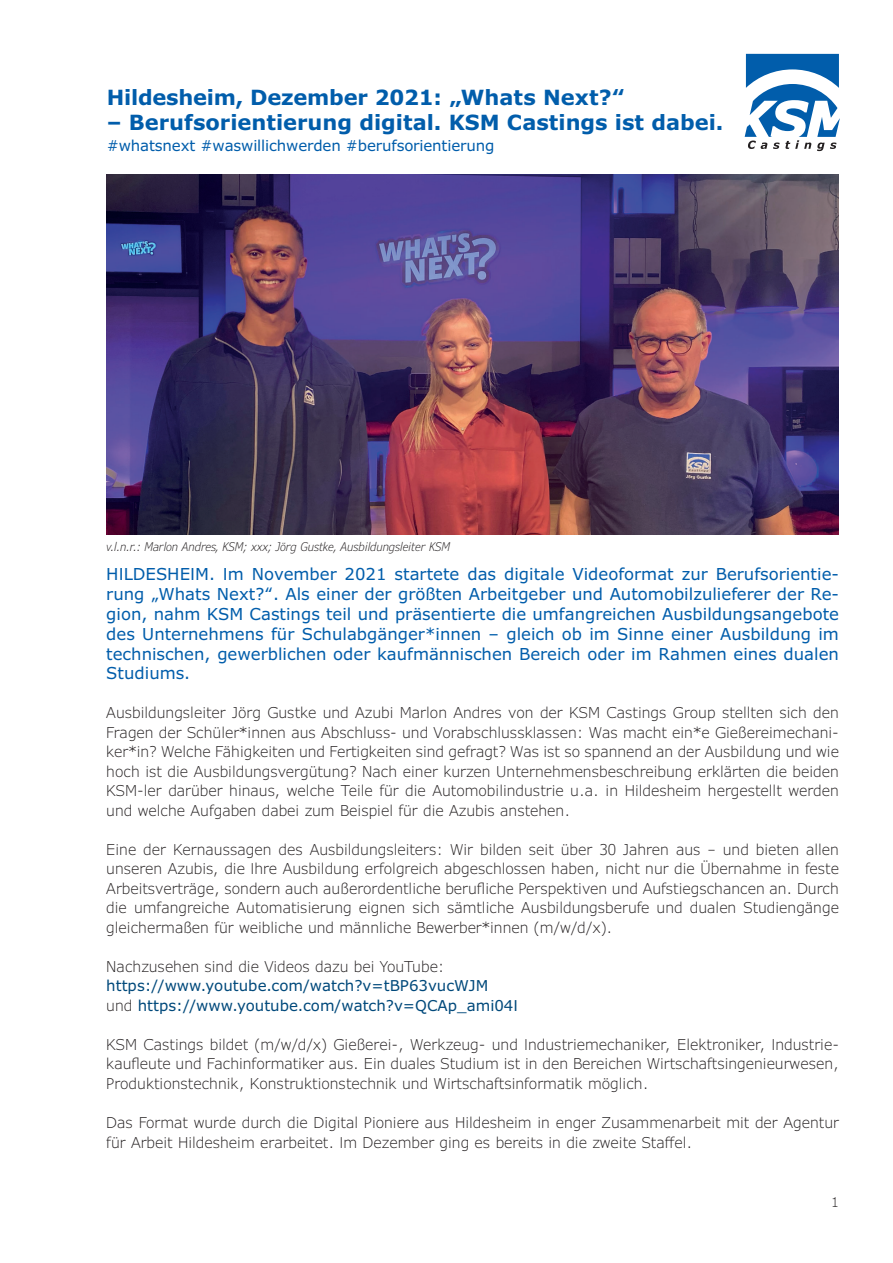
<style>
.page{position:relative;width:893px;height:1263px;background:#fff}
.page>*{position:absolute;margin:0;border:0;box-sizing:border-box;transform-origin:0 0}
.t1{font:700 21px "Verdana Pro";color:#015dab}
.t2{font:16.5px/19.8px "Verdana Pro";color:#015dab;text-align:justify}
.t3{font:300 15px/19.5px "Verdana Pro";color:#231f20;text-align:justify}
.t4{font:15px/19.5px "Verdana Pro";color:#00497b}
.t5{font:15px "Verdana Pro";letter-spacing:-.01em;color:#015dab}
.t6{font:300 13.5px "Verdana Pro";color:#231f20}
.t7{font:italic 300 condensed 12px "Verdana Pro";color:#231f20}
.s1{font-weight:300;color:#231f20}
</style>
<div class="page">
<svg style="left:745px;top:54px;width:95px;height:97px"></svg>
<img style="left:106px;top:175px;width:733px;height:360px">
<h1 class="t1" style="left:107px;top:84px;width:520px">Hildesheim, Dezember 2021: „Whats Next?“</h1>
<h1 class="t1" style="left:107px;top:109px;width:618px">– Berufsorientierung digital. KSM Castings ist dabei.</h1>
<p class="t5" style="left:107px;top:136px;width:389px">#whatsnext #waswillichwerden #berufsorientierung</p>
<p class="t7" style="left:106px;top:539px;width:345px">v.l.n.r.: Marlon Andres, KSM; xxx; Jörg Gustke, Ausbildungsleiter KSM</p>
<p class="t2" style="left:106px;top:565px;width:734px">HILDESHEIM. Im November 2021 startete das digitale Videoformat zur Berufsorientie&shy;rung „Whats Next?“. Als einer der größten Arbeitgeber und Automobilzulieferer der Re&shy;gion, nahm KSM Castings teil und präsentierte die umfangreichen Ausbildungsangebote des Unternehmens für Schulabgänger*innen – gleich ob im Sinne einer Ausbildung im technischen, gewerblichen oder kaufmännischen Bereich oder im Rahmen eines dualen Studiums.</p>
<p class="t3" style="left:106px;top:703px;width:734px">Ausbildungsleiter Jörg Gustke und Azubi Marlon Andres von der KSM Castings Group stellten sich den Fragen der Schüler*innen aus Abschluss- und Vorabschlussklassen: Was macht ein*e Gießereimechani&shy;ker*in? Welche Fähigkeiten und Fertigkeiten sind gefragt? Was ist so spannend an der Ausbildung und wie hoch ist die Ausbildungsvergütung? Nach einer kurzen Unternehmensbeschreibung erklärten die beiden KSM-ler darüber hinaus, welche Teile für die Automobilindustrie u.a. in Hildesheim hergestellt werden und welche Aufgaben dabei zum Beispiel für die Azubis anstehen.</p>
<p class="t3" style="left:106px;top:840px;width:734px">Eine der Kernaussagen des Ausbildungsleiters: Wir bilden seit über 30 Jahren aus – und bieten allen unseren Azubis, die Ihre Ausbildung erfolgreich abgeschlossen haben, nicht nur die Übernahme in feste Arbeitsverträge, sondern auch außerordentliche berufliche Perspektiven und Aufstiegschancen an. Durch die umfangreiche Automatisierung eignen sich sämtliche Ausbildungsberufe und dualen Studiengänge gleichermaßen für weibliche und männliche Bewerber*innen (m/w/d/x).</p>
<p class="t3" style="left:106px;top:957px;width:340px">Nachzusehen sind die Videos dazu bei YouTube:</p>
<p class="t4" style="left:106px;top:976px;width:413px">https://www.youtube.com/watch?v=tBP63vucWJM <span class="s1">und</span> https://www.youtube.com/watch?v=QCAp_ami04I</p>
<p class="t3" style="left:106px;top:1035px;width:734px">KSM Castings bildet (m/w/d/x) Gießerei-, Werkzeug- und Industriemechaniker, Elektroniker, Industrie&shy;kaufleute und Fachinformatiker aus. Ein duales Studium ist in den Bereichen Wirtschaftsingenieurwesen, Produktionstechnik, Konstruktionstechnik und Wirtschaftsinformatik möglich.</p>
<p class="t3" style="left:106px;top:1113px;width:734px">Das Format wurde durch die Digital Pioniere aus Hildesheim in enger Zusammenarbeit mit der Agentur für Arbeit Hildesheim erarbeitet. Im Dezember ging es bereits in die zweite Staffel.</p>
<p class="t6" style="left:831px;top:1193px;width:9px">1</p>
</div>
